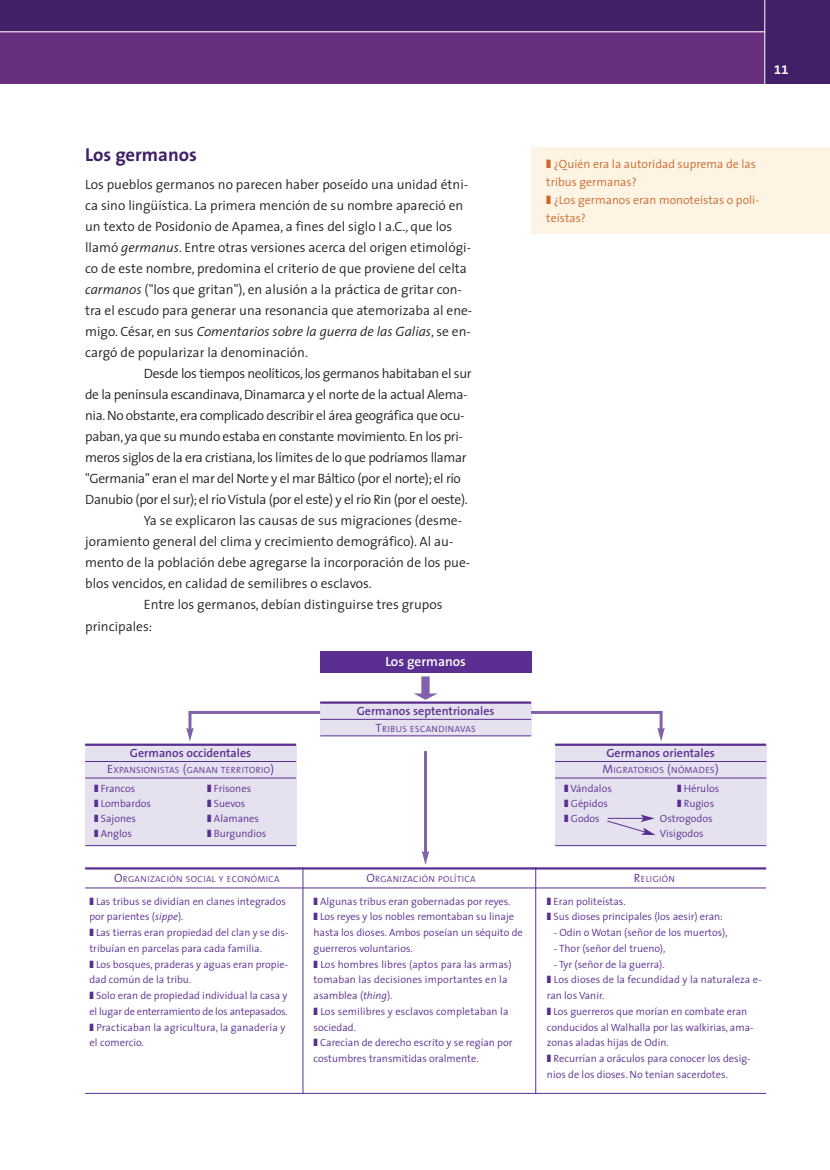
<style>
.page{position:relative;width:830px;height:1170px;background:#fff}
.page>*{position:absolute;margin:0;border:0;box-sizing:border-box;transform-origin:0 0}
.t1{font:700 18.75px "The Sans";color:#412067}
.t2{font:300 13.5px "The Sans";color:#231f20}
.t3{font:300 13.5px "The Sans";letter-spacing:-.025em;color:#231f20}
.t4{font:italic 300 13.5px "The Sans";color:#231f20}
.t5{font:600 13.5px "The Sans";color:#fff}
.t6{font:12.75px "The Sans Bold Expert";color:#fff}
.t7{font:300 12px/18px "The Sans";color:#cb692c}
.t8{font:600 12px "The Sans";color:#5b2e91}
.t9{font:300 10.5px/15.8px "The Sans";color:#5b2e91}
.t10{font:300 9px "The Sans";letter-spacing:.04em;color:#5b2e91}
.s1{font-style:italic}
.s2{font-style:normal}
.s3{font-size:12px}
</style>
<div class="page">
<div style="left:555px;top:744px;width:210px;height:101px;background:#e6e1ef"></div>
<div style="left:85px;top:744px;width:211px;height:101px;background:#e6e1ef"></div>
<div style="left:320px;top:702px;width:211px;height:33px;background:#e6e1ef"></div>
<div style="left:0;top:0;width:829px;height:84px;background:#412067"></div>
<div style="left:0;top:31px;width:764px;height:53px;background:#692f7f"></div>
<hr style="left:0;top:31px;width:764px;height:1px;background:#fff">
<hr style="left:764px;top:0;width:1px;height:84px;background:#fff">
<div style="left:531px;top:147px;width:298px;height:86px;background:#fef4e4"></div>
<hr style="left:320px;top:701px;width:211px;height:2px;background:#5b2e91">
<hr style="left:320px;top:719px;width:211px;height:1px;background:#5b2e91">
<hr style="left:320px;top:735px;width:211px;height:1px;background:#5b2e91">
<hr style="left:85px;top:743px;width:211px;height:2px;background:#5b2e91">
<hr style="left:85px;top:761px;width:211px;height:1px;background:#5b2e91">
<hr style="left:85px;top:777px;width:211px;height:1px;background:#5b2e91">
<hr style="left:302px;top:867px;width:1px;height:226px;background:#5b2e91">
<hr style="left:85px;top:845px;width:211px;height:1px;background:#5b2e91">
<hr style="left:555px;top:743px;width:210px;height:2px;background:#5b2e91">
<hr style="left:555px;top:761px;width:210px;height:1px;background:#5b2e91">
<hr style="left:555px;top:777px;width:210px;height:1px;background:#5b2e91">
<hr style="left:555px;top:845px;width:210px;height:1px;background:#5b2e91">
<svg style="left:607px;top:814px;width:48px;height:21px"></svg>
<hr style="left:85px;top:867px;width:680px;height:2px;background:#5b2e91">
<hr style="left:85px;top:887px;width:680px;height:1px;background:#5b2e91">
<hr style="left:85px;top:1092px;width:680px;height:1px;background:#5b2e91">
<hr style="left:535px;top:867px;width:1px;height:226px;background:#5b2e91">
<svg style="left:414px;top:676px;width:23px;height:23px"></svg>
<div style="left:320px;top:651px;width:211px;height:22px;background:#5b2e91"></div>
<svg style="left:186px;top:711px;width:137px;height:30px"></svg>
<svg style="left:528px;top:709px;width:136px;height:32px"></svg>
<hr style="left:424px;top:751px;width:3px;height:102px;background:#8161aa">
<svg style="left:421px;top:851px;width:8px;height:13px"></svg>
<p class="t6" style="left:774px;top:65px;width:16px">11</p>
<h1 class="t1" style="left:85px;top:147px;width:113px">Los germanos</h1>
<p class="t2" style="left:85px;top:180px;width:384px">Los pueblos germanos no parecen haber poseído una unidad étni-</p>
<p class="t2" style="left:85px;top:201px;width:379px">ca sino lingüística. La primera mención de su nombre apareció en</p>
<p class="t2" style="left:85px;top:222px;width:368px">un texto de Posidonio de Apamea, a fines del siglo I a.C., que los</p>
<p class="t2" style="left:85px;top:243px;width:387px">llamó <span class="s1">germanus</span>. Entre otras versiones acerca del origen etimológi-</p>
<p class="t2" style="left:85px;top:264px;width:383px">co de este nombre, predomina el criterio de que proviene del celta</p>
<p class="t2" style="left:85px;top:285px;width:378px"><span class="s1">carmanos</span> ("los que gritan"), en alusión a la práctica de gritar con-</p>
<p class="t2" style="left:85px;top:306px;width:388px">tra el escudo para generar una resonancia que atemorizaba al ene-</p>
<p class="t4" style="left:85px;top:326px;width:387px"><span class="s2">migo. César, en sus</span> Comentarios sobre la guerra de las Galias<span class="s2">, se en-</span></p>
<p class="t2" style="left:85px;top:348px;width:224px">cargó de popularizar la denominación.</p>
<p class="t3" style="left:144px;top:369px;width:329px">Desde los tiempos neolíticos, los germanos habitaban el sur</p>
<p class="t3" style="left:85px;top:390px;width:384px">de la península escandinava, Dinamarca y el norte de la actual Alema-</p>
<p class="t3" style="left:85px;top:411px;width:381px">nia. No obstante, era complicado describir el área geográfica que ocu-</p>
<p class="t3" style="left:85px;top:432px;width:379px">paban, ya que su mundo estaba en constante movimiento. En los pri-</p>
<p class="t3" style="left:85px;top:453px;width:383px">meros siglos de la era cristiana, los límites de lo que podríamos llamar</p>
<p class="t3" style="left:85px;top:474px;width:377px">"Germania" eran el mar del Norte y el mar Báltico (por el norte); el río</p>
<p class="t3" style="left:85px;top:495px;width:384px">Danubio (por el sur); el río Vístula (por el este) y el río Rin (por el oeste).</p>
<p class="t2" style="left:144px;top:516px;width:320px">Ya se explicaron las causas de sus migraciones (desme-</p>
<p class="t2" style="left:85px;top:537px;width:370px">joramiento general del clima y crecimiento demográfico). Al au-</p>
<p class="t2" style="left:85px;top:558px;width:386px">mento de la población debe agregarse la incorporación de los pue-</p>
<p class="t2" style="left:85px;top:579px;width:288px">blos vencidos, en calidad de semilibres o esclavos.</p>
<p class="t2" style="left:144px;top:600px;width:300px">Entre los germanos, debían distinguirse tres grupos</p>
<p class="t2" style="left:85px;top:621px;width:68px">principales:</p>
<p class="t5" style="left:385px;top:656px;width:82px">Los germanos</p>
<p class="t8" style="left:130px;top:748px;width:123px">Germanos occidentales</p>
<p class="t10" style="left:107px;top:767px;width:168px"><span class="s3">E</span>XPANSIONISTAS <span class="s3">(</span>GANAN TERRITORIO<span class="s3">)</span></p>
<p class="t9" style="left:94px;top:782px;width:58px;line-height:15px">❚ Francos<br>❚ Lombardos ❚ Sajones<br>❚ Anglos</p>
<p class="t9" style="left:207px;top:782px;width:60px;line-height:15px">❚ Frisones<br>❚ Suevos<br>❚ Alamanes<br>❚ Burgundios</p>
<p class="t10" style="left:114px;top:875px;width:167px"><span class="s3">O</span>RGANIZACIÓN SOCIAL Y ECONÓMICA</p>
<p class="t9" style="left:89px;top:894px;width:200px">❚ Las tribus se dividían en clanes integrados por parientes (<span class="s1">sippe</span>).<br>❚ Las tierras eran propiedad del clan y se dis&shy;tribuían en parcelas para cada familia.<br>❚ Los bosques, praderas y aguas eran propie&shy;dad común de la tribu.<br>❚ Solo eran de propiedad individual la casa y el lugar de enterramiento de los antepasados. ❚ Practicaban la agricultura, la ganadería y el comercio.</p>
<p class="t8" style="left:356px;top:706px;width:139px">Germanos septentrionales</p>
<p class="t10" style="left:375px;top:725px;width:102px"><span class="s3">T</span>RIBUS ESCANDINAVAS</p>
<p class="t10" style="left:366px;top:875px;width:111px"><span class="s3">O</span>RGANIZACIÓN POLÍTICA</p>
<p class="t9" style="left:313px;top:894px;width:211px">❚ Algunas tribus eran gobernadas por reyes.<br>❚ Los reyes y los nobles remontaban su linaje hasta los dioses. Ambos poseían un séquito de guerreros voluntarios.<br>❚ Los hombres libres (aptos para las armas) tomaban las decisiones importantes en la asamblea (<span class="s1">thing</span>).<br>❚ Los semilibres y esclavos completaban la sociedad.<br>❚ Carecían de derecho escrito y se regían por costumbres transmitidas oralmente.</p>
<p class="t7" style="left:546px;top:157px;width:214px">❚ ¿Quién era la autoridad suprema de las tribus germanas?<br>❚ ¿Los germanos eran monoteístas o poli&shy;teístas?</p>
<p class="t8" style="left:606px;top:748px;width:110px">Germanos orientales</p>
<p class="t10" style="left:602px;top:767px;width:118px"><span class="s3">M</span>IGRATORIOS <span class="s3">(</span>NÓMADES<span class="s3">)</span></p>
<p class="t9" style="left:677px;top:782px;width:43px;line-height:15px">❚ Hérulos ❚ Rugios</p>
<p class="t9" style="left:564px;top:782px;width:49px;line-height:15px">❚ Vándalos ❚ Gépidos ❚ Godos</p>
<p class="t9" style="left:659px;top:812px;width:54px;line-height:15px">Ostrogodos<br>Visigodos</p>
<p class="t10" style="left:633px;top:875px;width:43px"><span class="s3">R</span>ELIGIÓN</p>
<p class="t9" style="left:546px;top:894px;width:177px">❚ Eran politeístas.<br>❚ Sus dioses principales (los aesir) eran:</p>
<p class="t9" style="left:553px;top:925px;width:175px">- Odin o Wotan (señor de los muertos),</p>
<p class="t9" style="left:553px;top:941px;width:113px">- Thor (señor del trueno),</p>
<p class="t9" style="left:546px;top:957px;width:216px;text-indent:7px">- Tyr (señor de la guerra).<br>❚ Los dioses de la fecundidad y la naturaleza e&shy;ran los Vanir.<br>❚ Los guerreros que morían en combate eran conducidos al Walhalla por las walkirias, ama&shy;zonas aladas hijas de Odin.<br>❚ Recurrían a oráculos para conocer los desig&shy;nios de los dioses. No tenían sacerdotes.</p>
</div>
